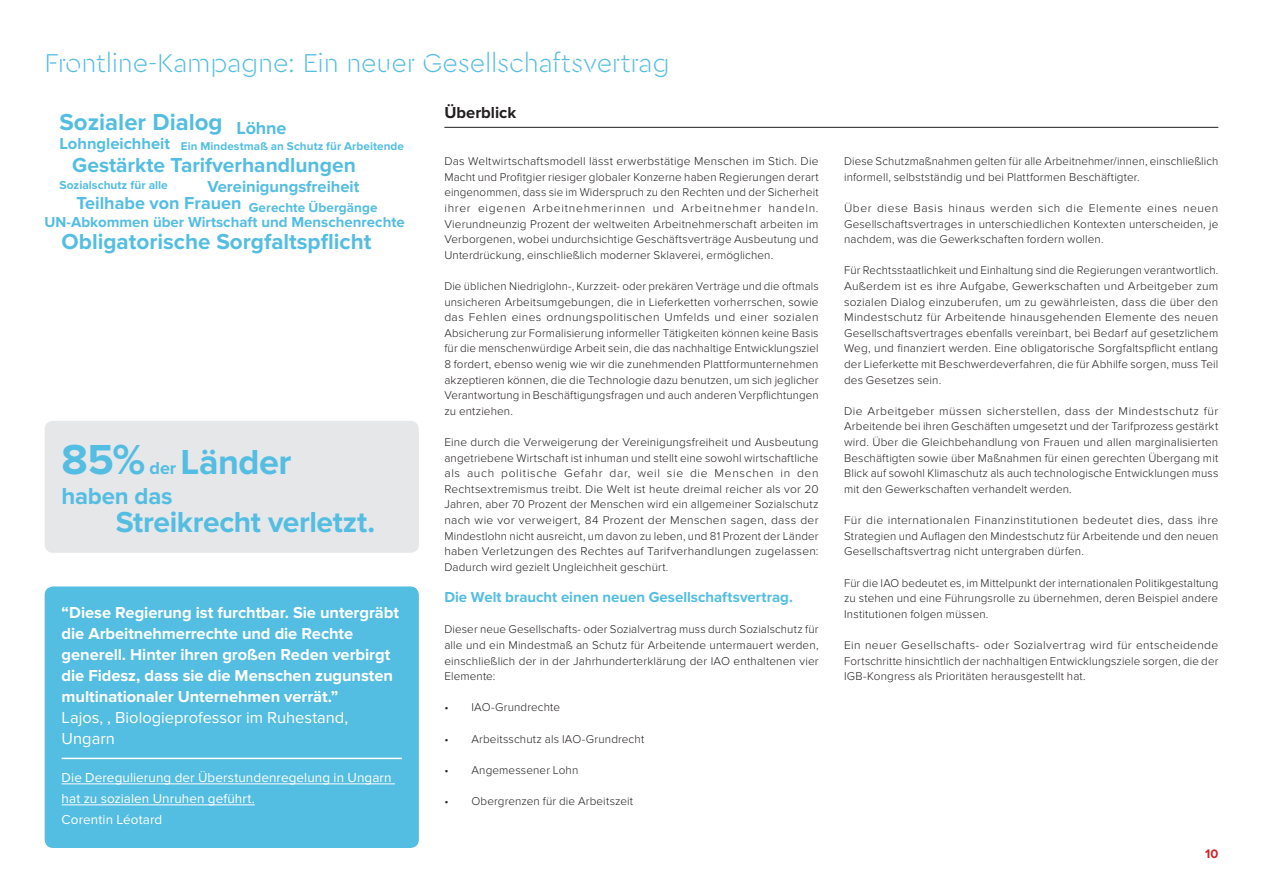
<style>
.page{position:relative;width:1263px;height:893px;background:#fff}
.page>*{position:absolute;margin:0;border:0;box-sizing:border-box;transform-origin:0 0}
.Stat_New{font:700 43.5px "Proxima Nova";color:#53bde2}
.Stat_New-2{font:700 36px "Proxima Nova";letter-spacing:-.015em;color:#53bde2}
.Stat_New-3{font:700 30px "Proxima Nova";letter-spacing:-.015em;color:#53bde2}
.Title_01{font:300 27px "Cera Stencil PRO";letter-spacing:-.005em;color:#53bde2}
.Stat_New-4{font:700 24px "Proxima Nova";color:#53bde2}
.t1{font:700 22.5px "Proxima Nova";color:#53bde2}
.t2{font:700 21px "Proxima Nova";color:#53bde2}
.Text{font:700 18px "Proxima Nova";color:#53bde2}
.t3{font:700 16.5px/21px "Proxima Nova";letter-spacing:-.005em;color:#fff}
.t4{font:700 16.5px "Proxima Nova";color:#53bde2}
.Title_02{font:700 16.5px "Proxima Nova";color:#231f20}
.Quote_text{font:700 15px "Proxima Nova";color:#53bde2}
.Article_box_quote{font:13.5px/21px "Proxima Nova";letter-spacing:.005em;color:#fff}
.Text-2{font:700 13.5px "Proxima Nova";letter-spacing:.005em;color:#53bde2}
.t5{font:700 12.75px "Proxima Nova";color:#d1232a}
.t6{font:700 12px "Proxima Nova";color:#53bde2}
.Text-3{font:300 11.7px/15.6px "Proxima Nova";letter-spacing:.01em;color:#231f20;text-align:justify}
.Text-4{font:700 11.7px "Proxima Nova";letter-spacing:.01em;color:#53bde2}
.s1{font-size:18px}
.s2{font-weight:400}
</style>
<div class="page">
<hr style="left:444px;top:127px;width:774px;height:1px;background:#231f20">
<div style="left:45px;top:586px;width:374px;height:262px;background:#53bde2;border-radius:9px"></div>
<hr style="left:62px;top:758px;width:340px;height:1px;background:#fff">
<hr style="left:62px;top:784px;width:333px;height:1px;background:#fff">
<hr style="left:62px;top:805px;width:193px;height:1px;background:#fff">
<div style="left:45px;top:421px;width:374px;height:132px;background:#e6e7e9;border-radius:9px"></div>
<p class="Title_01" style="left:45px;top:45px;width:627px">Frontline-Kampagne: Ein neuer Gesellschaftsvertrag</p>
<p class="Title_02" style="left:444px;top:103px;width:73px">Überblick</p>
<p class="Text-3" style="left:444px;top:154px;width:376px">Das Weltwirtschaftsmodell lässt erwerbstätige Menschen im Stich. Die Macht und Profitgier riesiger globaler Konzerne haben Regierungen derart eingenommen, dass sie im Widerspruch zu den Rechten und der Sicherheit ihrer eigenen Arbeitnehmerinnen und Arbeitnehmer handeln.<br>Vierundneunzig Prozent der weltweiten Arbeitnehmerschaft arbeiten im Verborgenen, wobei undurchsichtige Geschäftsverträge Ausbeutung und Unterdrückung, einschließlich moderner Sklaverei, ermöglichen.</p>
<p class="Text-3" style="left:444px;top:278px;width:376px">Die üblichen Niedriglohn-, Kurzzeit- oder prekären Verträge und die oftmals unsicheren Arbeitsumgebungen, die in Lieferketten vorherrschen, sowie das Fehlen eines ordnungspolitischen Umfelds und einer sozialen Absicherung zur Formalisierung informeller Tätigkeiten können keine Basis für die menschenwürdige Arbeit sein, die das nachhaltige Entwicklungsziel 8 fordert, ebenso wenig wie wir die zunehmenden Plattformunternehmen akzeptieren können, die die Technologie dazu benutzen, um sich jeglicher Verantwortung in Beschäftigungsfragen und auch anderen Verpflichtungen zu entziehen.</p>
<p class="Text-3" style="left:444px;top:434px;width:376px">Eine durch die Verweigerung der Vereinigungsfreiheit und Ausbeutung angetriebene Wirtschaft ist inhuman und stellt eine sowohl wirtschaftliche als auch politische Gefahr dar, weil sie die Menschen in den Rechtsextremismus treibt. Die Welt ist heute dreimal reicher als vor 20<br>Jahren, aber 70 Prozent der Menschen wird ein allgemeiner Sozialschutz nach wie vor verweigert, 84 Prozent der Menschen sagen, dass der Mindestlohn nicht ausreicht, um davon zu leben, und 81 Prozent der Länder haben Verletzungen des Rechtes auf Tarifverhandlungen zugelassen:<br>Dadurch wird gezielt Ungleichheit geschürt.</p>
<p class="Quote_text" style="left:444px;top:588px;width:350px">Die Welt braucht einen neuen Gesellschaftsvertrag.</p>
<p class="Text-3" style="left:444px;top:622px;width:376px">Dieser neue Gesellschafts- oder Sozialvertrag muss durch Sozialschutz für alle und ein Mindestmaß an Schutz für Arbeitende untermauert werden, einschließlich der in der Jahrhunderterklärung der IAO enthaltenen vier Elemente:</p>
<p class="Text-3" style="left:444px;top:700px;width:117px">• IAO-Grundrechte</p>
<p class="Text-3" style="left:444px;top:731px;width:201px">• Arbeitsschutz als IAO-Grundrecht</p>
<p class="Text-3" style="left:444px;top:762px;width:135px">• Angemessener Lohn</p>
<p class="Text-3" style="left:444px;top:793px;width:190px">• Obergrenzen für die Arbeitszeit</p>
<p class="Stat_New-4" style="left:60px;top:108px;width:165px">Sozialer Dialog</p>
<p class="t4" style="left:60px;top:134px;width:112px">Lohngleichheit</p>
<p class="t6" style="left:60px;top:178px;width:110px">Sozialschutz für alle</p>
<p class="Quote_text" style="left:45px;top:213px;width:362px">UN-Abkommen über Wirtschaft und Menschenrechte</p>
<p class="t1" style="left:62px;top:228px;width:311px">Obligatorische Sorgfaltspflicht</p>
<p class="Text" style="left:237px;top:118px;width:51px">Löhne</p>
<p class="Text-4" style="left:181px;top:139px;width:225px">Ein Mindestmaß an Schutz für Arbeitende</p>
<p class="t2" style="left:72px;top:153px;width:285px">Gestärkte Tarifverhandlungen</p>
<p class="t4" style="left:207px;top:177px;width:153px">Vereinigungsfreiheit</p>
<p class="Text" style="left:77px;top:192px;width:167px">Teilhabe von Frauen</p>
<p class="Text-2" style="left:249px;top:200px;width:130px">Gerechte Übergänge</p>
<p class="Stat_New" style="left:62px;top:434px;width:85px">85%</p>
<p class="Stat_New-2" style="left:150px;top:441px;width:143px"><span class="s1">der</span> Länder</p>
<p class="Stat_New-4" style="left:62px;top:482px;width:112px">haben das</p>
<p class="Stat_New-3" style="left:116px;top:505px;width:261px">Streikrecht verletzt.</p>
<p class="t3" style="left:62px;top:602px;width:339px">“Diese Regierung ist furchtbar. Sie untergräbt die Arbeitnehmerrechte und die Rechte generell. Hinter ihren großen Reden verbirgt die Fidesz, dass sie die Menschen zugunsten multinationaler Unternehmen verrät.”<br><span class="s2">Lajos, , Biologieprofessor im Ruhestand, Ungarn</span></p>
<p class="Article_box_quote" style="left:62px;top:767px;width:331px">Die Deregulierung der Überstundenregelung in Ungarn hat zu sozialen Unruhen geführt.<br>Corentin Léotard</p>
<p class="Text-3" style="left:844px;top:154px;width:376px">Diese Schutzmaßnahmen gelten für alle Arbeitnehmer/innen, einschließlich informell, selbstständig und bei Plattformen Beschäftigter.</p>
<p class="Text-3" style="left:844px;top:200px;width:376px">Über diese Basis hinaus werden sich die Elemente eines neuen Gesellschaftsvertrages in unterschiedlichen Kontexten unterscheiden, je nachdem, was die Gewerkschaften fordern wollen.</p>
<p class="Text-3" style="left:844px;top:263px;width:376px">Für Rechtsstaatlichkeit und Einhaltung sind die Regierungen verantwortlich.<br>Außerdem ist es ihre Aufgabe, Gewerkschaften und Arbeitgeber zum sozialen Dialog einzuberufen, um zu gewährleisten, dass die über den Mindestschutz für Arbeitende hinausgehenden Elemente des neuen Gesellschaftsvertrages ebenfalls vereinbart, bei Bedarf auf gesetzlichem Weg, und finanziert werden. Eine obligatorische Sorgfaltspflicht entlang der Lieferkette mit Beschwerdeverfahren, die für Abhilfe sorgen, muss Teil des Gesetzes sein.</p>
<p class="Text-3" style="left:844px;top:403px;width:376px">Die Arbeitgeber müssen sicherstellen, dass der Mindestschutz für Arbeitende bei ihren Geschäften umgesetzt und der Tarifprozess gestärkt wird. Über die Gleichbehandlung von Frauen und allen marginalisierten Beschäftigten sowie über Maßnahmen für einen gerechten Übergang mit Blick auf sowohl Klimaschutz als auch technologische Entwicklungen muss mit den Gewerkschaften verhandelt werden.</p>
<p class="Text-3" style="left:844px;top:512px;width:376px">Für die internationalen Finanzinstitutionen bedeutet dies, dass ihre Strategien und Auflagen den Mindestschutz für Arbeitende und den neuen Gesellschaftsvertrag nicht untergraben dürfen.</p>
<p class="Text-3" style="left:844px;top:575px;width:376px">Für die IAO bedeutet es, im Mittelpunkt der internationalen Politikgestaltung zu stehen und eine Führungsrolle zu übernehmen, deren Beispiel andere Institutionen folgen müssen.</p>
<p class="Text-3" style="left:844px;top:637px;width:376px">Ein neuer Gesellschafts- oder Sozialvertrag wird für entscheidende Fortschritte hinsichtlich der nachhaltigen Entwicklungsziele sorgen, die der IGB-Kongress als Prioritäten herausgestellt hat.</p>
<p class="t5" style="left:1205px;top:846px;width:15px">10</p>
</div>
